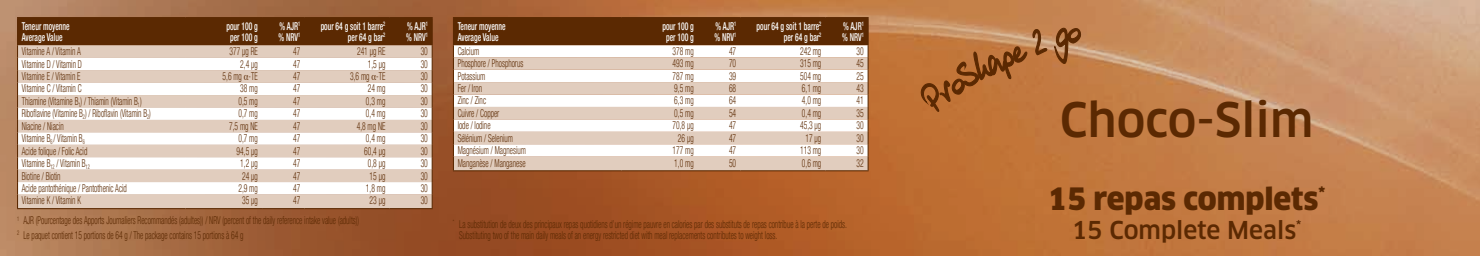
<style>
.page{position:relative;width:1480px;height:256px;background:#fff}
.page>*{position:absolute;margin:0;border:0;box-sizing:border-box;transform-origin:0 0}
.t1{font:500 46.35px "Clan Pro";color:#5b2902}
.t2{font:900 30px "Clan Pro";color:#5b2902}
.t3{font:500 24px "Clan Pro";color:#5b2902}
.t4{font:300 condensed 10.8px/14.4px "Helvetica Neue LT Pro";color:#5b2902;scale:.7 1}
.t5{font:500 condensed 10.8px/11.2px "Helvetica Neue LT Pro";color:#fff;scale:.7 1}
</style>
<div class="page">
<img style="left:0;top:0;width:1480px;height:255px">
<svg style="left:920px;top:0;width:161px;height:113px;background:#b97641"></svg>
<hr style="left:17px;top:207px;width:168px;height:1px;background:#5b2902">
<hr style="left:185px;top:207px;width:77px;height:1px;background:#5b2902">
<hr style="left:262px;top:207px;width:43px;height:1px;background:#5b2902">
<hr style="left:305px;top:207px;width:85px;height:1px;background:#5b2902">
<hr style="left:390px;top:207px;width:43px;height:1px;background:#5b2902">
<hr style="left:17px;top:17px;width:168px;height:1px;background:#5b2902">
<hr style="left:185px;top:17px;width:77px;height:1px;background:#5b2902">
<hr style="left:262px;top:17px;width:43px;height:1px;background:#5b2902">
<hr style="left:305px;top:17px;width:85px;height:1px;background:#5b2902">
<hr style="left:390px;top:17px;width:43px;height:1px;background:#5b2902">
<hr style="left:453px;top:17px;width:168px;height:1px;background:#5b2902">
<hr style="left:621px;top:17px;width:77px;height:1px;background:#5b2902">
<hr style="left:698px;top:17px;width:42px;height:1px;background:#5b2902">
<hr style="left:740px;top:17px;width:85px;height:1px;background:#5b2902">
<hr style="left:825px;top:17px;width:43px;height:1px;background:#5b2902">
<hr style="left:453px;top:170px;width:168px;height:1px;background:#5b2902">
<hr style="left:621px;top:170px;width:77px;height:1px;background:#5b2902">
<hr style="left:698px;top:170px;width:42px;height:1px;background:#5b2902">
<hr style="left:740px;top:170px;width:85px;height:1px;background:#5b2902">
<svg style="left:453px;top:18px;width:415px;height:152px"></svg>
<hr style="left:825px;top:170px;width:43px;height:1px;background:#5b2902">
<svg style="left:17px;top:18px;width:416px;height:189px"></svg>
<p class="t5" style="left:22px;top:20px;width:70px">Teneur moyenne<br>Average Value</p>
<p class="t5" style="left:226px;top:20px;width:46px;text-align:center">pour 100 g per 100 g</p>
<p class="t5" style="left:279px;top:20px;width:33px">% AJR<sup>1 </sup>% NRV<sup>1</sup></p>
<p class="t5" style="left:321px;top:20px;width:94px;text-align:right">pour 64 g soit 1 barre<sup>2 </sup>per 64 g bar<sup>2</sup></p>
<p class="t5" style="left:406px;top:20px;width:33px">% AJR<sup>1 </sup>% NRV<sup>1</sup></p>
<p class="t4" style="left:22px;top:44px;width:86px">Vitamine A / Vitamin A</p>
<p class="t4" style="left:229px;top:44px;width:42px">377 μg RE</p>
<p class="t4" style="left:293px;top:44px;width:12px">47</p>
<p class="t4" style="left:357px;top:44px;width:42px">241 μg RE</p>
<p class="t4" style="left:421px;top:44px;width:12px">30</p>
<p class="t4" style="left:22px;top:56px;width:87px">Vitamine D / Vitamin D</p>
<p class="t4" style="left:240px;top:56px;width:27px">2,4 µg</p>
<p class="t4" style="left:293px;top:56px;width:12px">47</p>
<p class="t4" style="left:368px;top:56px;width:27px">1,5 µg</p>
<p class="t4" style="left:421px;top:56px;width:12px">30</p>
<p class="t4" style="left:22px;top:69px;width:85px">Vitamine E / Vitamin E</p>
<p class="t4" style="left:223px;top:69px;width:52px">5,6 mg -TE</p>
<p class="t4" style="left:293px;top:69px;width:12px">47</p>
<p class="t4" style="left:350px;top:69px;width:52px">3,6 mg -TE</p>
<p class="t4" style="left:421px;top:69px;width:12px">30</p>
<p class="t4" style="left:22px;top:81px;width:87px">Vitamine C / Vitamin C</p>
<p class="t4" style="left:240px;top:81px;width:27px">38 mg</p>
<p class="t4" style="left:293px;top:81px;width:12px">47</p>
<p class="t4" style="left:368px;top:81px;width:27px">24 mg</p>
<p class="t4" style="left:421px;top:81px;width:12px">30</p>
<p class="t4" style="left:22px;top:93px;width:173px">Thiamine (Vitamine B<sub>1</sub>) / Thiamin (Vitamin B<sub>1</sub>)</p>
<p class="t4" style="left:238px;top:93px;width:29px">0,5 mg</p>
<p class="t4" style="left:293px;top:93px;width:12px">47</p>
<p class="t4" style="left:366px;top:93px;width:29px">0,3 mg</p>
<p class="t4" style="left:421px;top:93px;width:12px">30</p>
<p class="t4" style="left:22px;top:106px;width:186px">Riboflavine (Vitamine B<sub>2</sub>) / Riboflavin (Vitamin B<sub>2</sub>)</p>
<p class="t4" style="left:238px;top:106px;width:29px">0,7 mg</p>
<p class="t4" style="left:293px;top:106px;width:12px">47</p>
<p class="t4" style="left:366px;top:106px;width:29px">0,4 mg</p>
<p class="t4" style="left:421px;top:106px;width:12px">30</p>
<p class="t4" style="left:22px;top:118px;width:61px">Niacine / Niacin</p>
<p class="t4" style="left:229px;top:118px;width:42px">7,5 mg NE</p>
<p class="t4" style="left:293px;top:118px;width:12px">47</p>
<p class="t4" style="left:357px;top:118px;width:42px">4,8 mg NE</p>
<p class="t4" style="left:421px;top:118px;width:12px">30</p>
<p class="t4" style="left:22px;top:131px;width:92px">Vitamine B<sub>6</sub> / Vitamin B<sub>6</sub></p>
<p class="t4" style="left:238px;top:131px;width:29px">0,7 mg</p>
<p class="t4" style="left:293px;top:131px;width:12px">47</p>
<p class="t4" style="left:366px;top:131px;width:29px">0,4 mg</p>
<p class="t4" style="left:421px;top:131px;width:12px">30</p>
<p class="t4" style="left:22px;top:143px;width:95px">Acide folique / Folic Acid</p>
<p class="t4" style="left:237px;top:143px;width:32px">94,5 µg</p>
<p class="t4" style="left:293px;top:143px;width:12px">47</p>
<p class="t4" style="left:364px;top:143px;width:32px">60,4 µg</p>
<p class="t4" style="left:421px;top:143px;width:12px">30</p>
<p class="t4" style="left:22px;top:155px;width:99px">Vitamine B<sub>12</sub> / Vitamin B<sub>12</sub></p>
<p class="t4" style="left:240px;top:155px;width:27px">1,2 µg</p>
<p class="t4" style="left:293px;top:155px;width:12px">47</p>
<p class="t4" style="left:368px;top:155px;width:27px">0,8 µg</p>
<p class="t4" style="left:421px;top:155px;width:12px">30</p>
<p class="t4" style="left:22px;top:168px;width:57px">Biotine / Biotin</p>
<p class="t4" style="left:242px;top:168px;width:24px">24 µg</p>
<p class="t4" style="left:293px;top:168px;width:12px">47</p>
<p class="t4" style="left:370px;top:168px;width:24px">15 µg</p>
<p class="t4" style="left:421px;top:168px;width:12px">30</p>
<p class="t4" style="left:22px;top:180px;width:152px">Acide pantothénique / Pantothenic Acid</p>
<p class="t4" style="left:238px;top:180px;width:29px">2,9 mg</p>
<p class="t4" style="left:293px;top:180px;width:12px">47</p>
<p class="t4" style="left:366px;top:180px;width:29px">1,8 mg</p>
<p class="t4" style="left:421px;top:180px;width:12px">30</p>
<p class="t4" style="left:22px;top:193px;width:86px">Vitamine K / Vitamin K</p>
<p class="t4" style="left:242px;top:193px;width:24px">35 μg</p>
<p class="t4" style="left:293px;top:193px;width:12px">47</p>
<p class="t4" style="left:370px;top:193px;width:24px">23 μg</p>
<p class="t4" style="left:421px;top:193px;width:12px">30</p>
<p class="t5" style="left:458px;top:20px;width:70px">Teneur moyenne<br>Average Value</p>
<p class="t5" style="left:662px;top:20px;width:46px;text-align:center">pour 100 g per 100 g</p>
<p class="t5" style="left:714px;top:20px;width:33px">% AJR<sup>1 </sup>% NRV<sup>1</sup></p>
<p class="t5" style="left:756px;top:20px;width:94px;text-align:right">pour 64 g soit 1 barre<sup>2 </sup>per 64 g bar<sup>2</sup></p>
<p class="t5" style="left:842px;top:20px;width:33px">% AJR<sup>1 </sup>% NRV<sup>1</sup></p>
<p class="t4" style="left:458px;top:43px;width:32px">Calcium</p>
<p class="t4" style="left:672px;top:43px;width:32px">378 mg</p>
<p class="t4" style="left:729px;top:43px;width:12px">47</p>
<p class="t4" style="left:800px;top:43px;width:32px">242 mg</p>
<p class="t4" style="left:856px;top:43px;width:12px">30</p>
<p class="t4" style="left:458px;top:56px;width:95px">Phosphore / Phosphorus</p>
<p class="t4" style="left:672px;top:56px;width:32px">493 mg</p>
<p class="t4" style="left:729px;top:56px;width:12px">70</p>
<p class="t4" style="left:800px;top:56px;width:32px">315 mg</p>
<p class="t4" style="left:856px;top:56px;width:12px">45</p>
<p class="t4" style="left:458px;top:68px;width:41px">Potassium</p>
<p class="t4" style="left:672px;top:68px;width:32px">787 mg</p>
<p class="t4" style="left:729px;top:68px;width:12px">39</p>
<p class="t4" style="left:800px;top:68px;width:32px">504 mg</p>
<p class="t4" style="left:856px;top:68px;width:12px">25</p>
<p class="t4" style="left:458px;top:81px;width:36px">Fer / Iron</p>
<p class="t4" style="left:674px;top:81px;width:29px">9,5 mg</p>
<p class="t4" style="left:729px;top:81px;width:12px">68</p>
<p class="t4" style="left:802px;top:81px;width:29px">6,1 mg</p>
<p class="t4" style="left:856px;top:81px;width:12px">43</p>
<p class="t4" style="left:458px;top:93px;width:42px">Zinc / Zinc</p>
<p class="t4" style="left:674px;top:93px;width:29px">6,3 mg</p>
<p class="t4" style="left:729px;top:93px;width:12px">64</p>
<p class="t4" style="left:802px;top:93px;width:29px">4,0 mg</p>
<p class="t4" style="left:856px;top:93px;width:12px">41</p>
<p class="t4" style="left:458px;top:105px;width:61px">Cuivre / Copper</p>
<p class="t4" style="left:674px;top:105px;width:29px">0,5 mg</p>
<p class="t4" style="left:729px;top:105px;width:12px">54</p>
<p class="t4" style="left:802px;top:105px;width:29px">0,4 mg</p>
<p class="t4" style="left:856px;top:105px;width:12px">35</p>
<p class="t4" style="left:458px;top:118px;width:48px">Iode / Iodine</p>
<p class="t4" style="left:672px;top:118px;width:32px">70,8 µg</p>
<p class="t4" style="left:729px;top:118px;width:12px">47</p>
<p class="t4" style="left:800px;top:118px;width:32px">45,3 µg</p>
<p class="t4" style="left:856px;top:118px;width:12px">30</p>
<p class="t4" style="left:458px;top:130px;width:80px">Sélénium / Selenium</p>
<p class="t4" style="left:678px;top:130px;width:24px">26 µg</p>
<p class="t4" style="left:729px;top:130px;width:12px">47</p>
<p class="t4" style="left:805px;top:130px;width:24px">17 µg</p>
<p class="t4" style="left:856px;top:130px;width:12px">30</p>
<p class="t4" style="left:458px;top:142px;width:99px">Magnésium / Magnesium</p>
<p class="t4" style="left:672px;top:142px;width:32px">177 mg</p>
<p class="t4" style="left:729px;top:142px;width:12px">47</p>
<p class="t4" style="left:800px;top:142px;width:32px">113 mg</p>
<p class="t4" style="left:856px;top:142px;width:12px">30</p>
<p class="t4" style="left:458px;top:155px;width:98px">Manganèse / Manganese</p>
<p class="t4" style="left:674px;top:155px;width:29px">1,0 mg</p>
<p class="t4" style="left:729px;top:155px;width:12px">50</p>
<p class="t4" style="left:802px;top:155px;width:29px">0,6 mg</p>
<p class="t4" style="left:856px;top:155px;width:12px">32</p>
<p class="t4" style="left:17px;top:213px;width:490px"><sup>1</sup> AJR (Pourcentage des Apports Journaliers Recommandés (adultes)) / NRV (percent of the daily reference intake value (adults))<br><sup>2</sup> Le paquet contient 15 portions de 64 g / The package contains 15 portions à 64 g</p>
<p class="t4" style="left:459px;top:217px;width:555px;line-height:11.2px;text-indent:-6px"><sup>*</sup> La substitution de deux des principaux repas quotidiens d’un régime pauvre en calories par des substituts de repas contribue à la perte de poids.<br>Substituting two of the main daily meals of an energy restricted diet with meal replacements contributes to weight loss.</p>
<h1 class="t1" style="left:1060px;top:93px;width:255px">Choco-Slim</h1>
<h2 class="t2" style="left:1048px;top:180px;width:279px">15 repas complets<sup>*</sup></h2>
<h3 class="t3" style="left:1071px;top:215px;width:231px">15 Complete Meals<sup>*</sup></h3>
</div>
